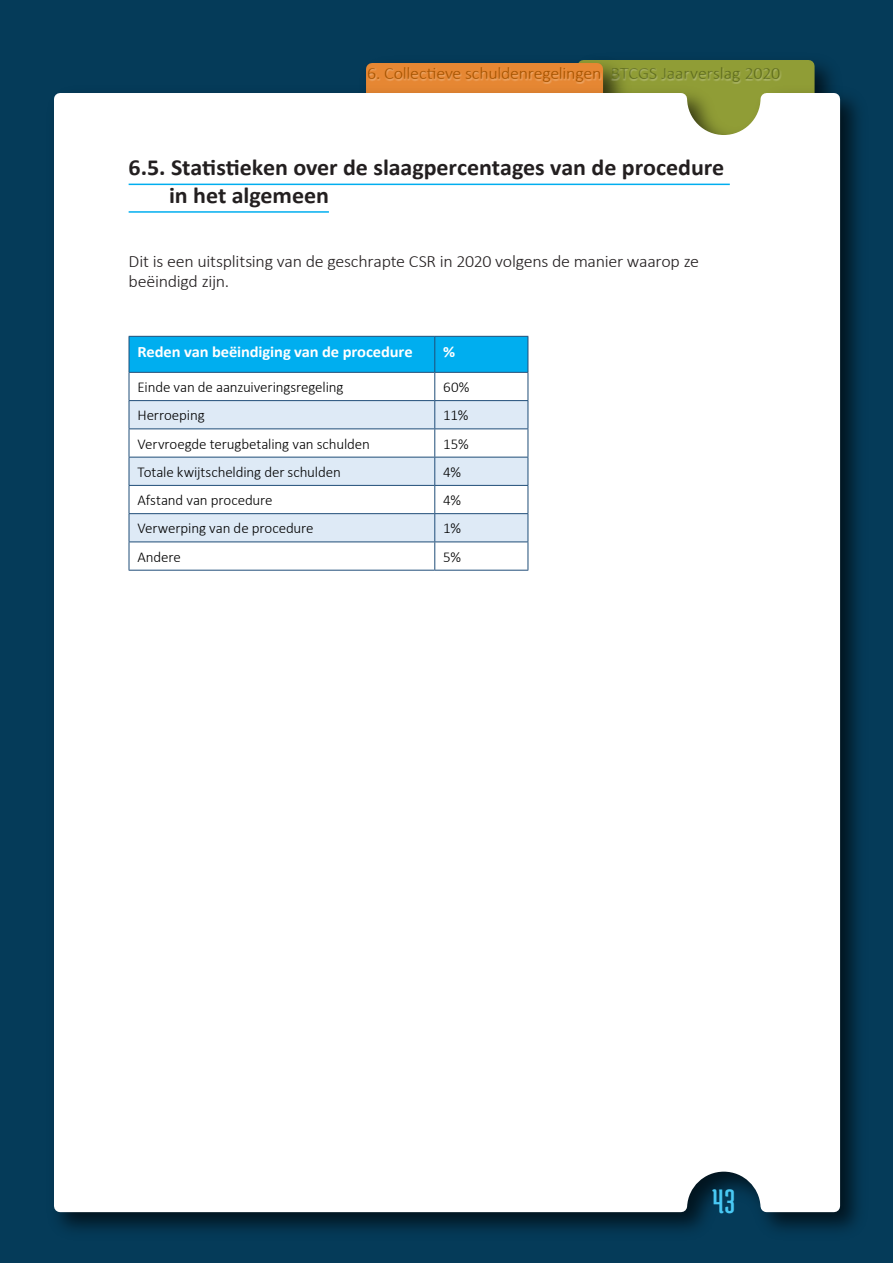
<style>
.page{position:relative;width:893px;height:1263px;background:#fff}
.page>*{position:absolute;margin:0;border:0;box-sizing:border-box;transform-origin:0 0}
.t1{font:36px "Medula One";color:#49c9f4;scale:1.04 1}
.Heading_2{font:700 23.1px/27.6px "Calibri";letter-spacing:-.005em;color:#231f20;scale:1.04 1}
.t2{font:300 17.25px/19.4px "Calibri";letter-spacing:-.02em;color:#231f20;scale:1.04 1}
.t3{font:300 17.25px "Calibri";letter-spacing:-.015em;color:#a55300;scale:1.04 1}
.t4{font:300 17.25px "Calibri";letter-spacing:-.01em;color:#5e6c1e;scale:1.04 1}
.t5{font:700 15.9px "Calibri";letter-spacing:-.005em;color:#fff;scale:1.04 1}
.t6{font:300 15px "Calibri";letter-spacing:-.01em;color:#000}
</style>
<div class="page">
<div style="left:0;top:0;width:892px;height:1263px;background:#053b59"></div>
<img style="left:814px;top:63px;width:18px;height:18px">
<div style="left:578px;top:60px;width:236px;height:108px;border:12px solid #909d36"></div>
<img style="left:578px;top:60px;width:58px;height:21px">
<div style="left:366px;top:63px;width:237px;height:108px;border:12px solid #e68733"></div>
<img style="left:59px;top:81px;width:799px;height:1149px">
<div style="left:54px;top:87px;width:792px;height:1131px;background:#fff"></div>
<div style="left:611px;top:67px;width:171px;height:17px;background:#fff;opacity:.75"></div>
<hr style="left:129px;top:184px;width:601px;height:1px;background:#00aeef">
<hr style="left:129px;top:211px;width:200px;height:2px;background:#00aeef">
<svg style="left:129px;top:336px;width:400px;height:234px;background:#c4e4f3"></svg>
<hr style="left:129px;top:570px;width:306px;height:1px;background:#1f4d78">
<hr style="left:435px;top:570px;width:93px;height:1px;background:#1f4d78">
<div style="left:367px;top:67px;width:235px;height:17px;background:#fff;opacity:.75"></div>
<p class="t3" style="left:367px;top:63px;width:227px">6. Collectieve schuldenregelingen</p>
<p class="t4" style="left:611px;top:63px;width:165px">BTCGS Jaarverslag 2020</p>
<p class="Heading_2" style="left:169px;top:154px;width:535px;text-indent:-40px">6.5. Statistieken over de slaagpercentages van de procedure in het algemeen</p>
<p class="t2" style="left:129px;top:251px;width:550px">Dit is een uitsplitsing van de geschrapte CSR in 2020 volgens de manier waarop ze beëindigd zijn.</p>
<p class="t5" style="left:138px;top:341px;width:266px">Reden van beëindiging van de procedure</p>
<p class="t5" style="left:443px;top:341px;width:13px">%</p>
<p class="t6" style="left:138px;top:378px;width:208px">Einde van de aanzuiveringsregeling</p>
<p class="t6" style="left:443px;top:378px;width:28px">60%</p>
<p class="t6" style="left:138px;top:406px;width:69px">Herroeping</p>
<p class="t6" style="left:443px;top:406px;width:27px">11%</p>
<p class="t6" style="left:138px;top:434px;width:234px">Vervroegde terugbetaling van schulden</p>
<p class="t6" style="left:443px;top:434px;width:27px">15%</p>
<p class="t6" style="left:138px;top:463px;width:205px">Totale kwijtschelding der schulden</p>
<p class="t6" style="left:443px;top:463px;width:19px">4%</p>
<p class="t6" style="left:138px;top:491px;width:137px">Afstand van procedure</p>
<p class="t6" style="left:443px;top:491px;width:19px">4%</p>
<p class="t6" style="left:138px;top:519px;width:178px">Verwerping van de procedure</p>
<p class="t6" style="left:443px;top:519px;width:19px">1%</p>
<p class="t6" style="left:138px;top:547px;width:45px">Andere</p>
<p class="t6" style="left:443px;top:547px;width:19px">5%</p>
<h1 class="t1" style="left:712px;top:1182px;width:24px">43</h1>
</div>
